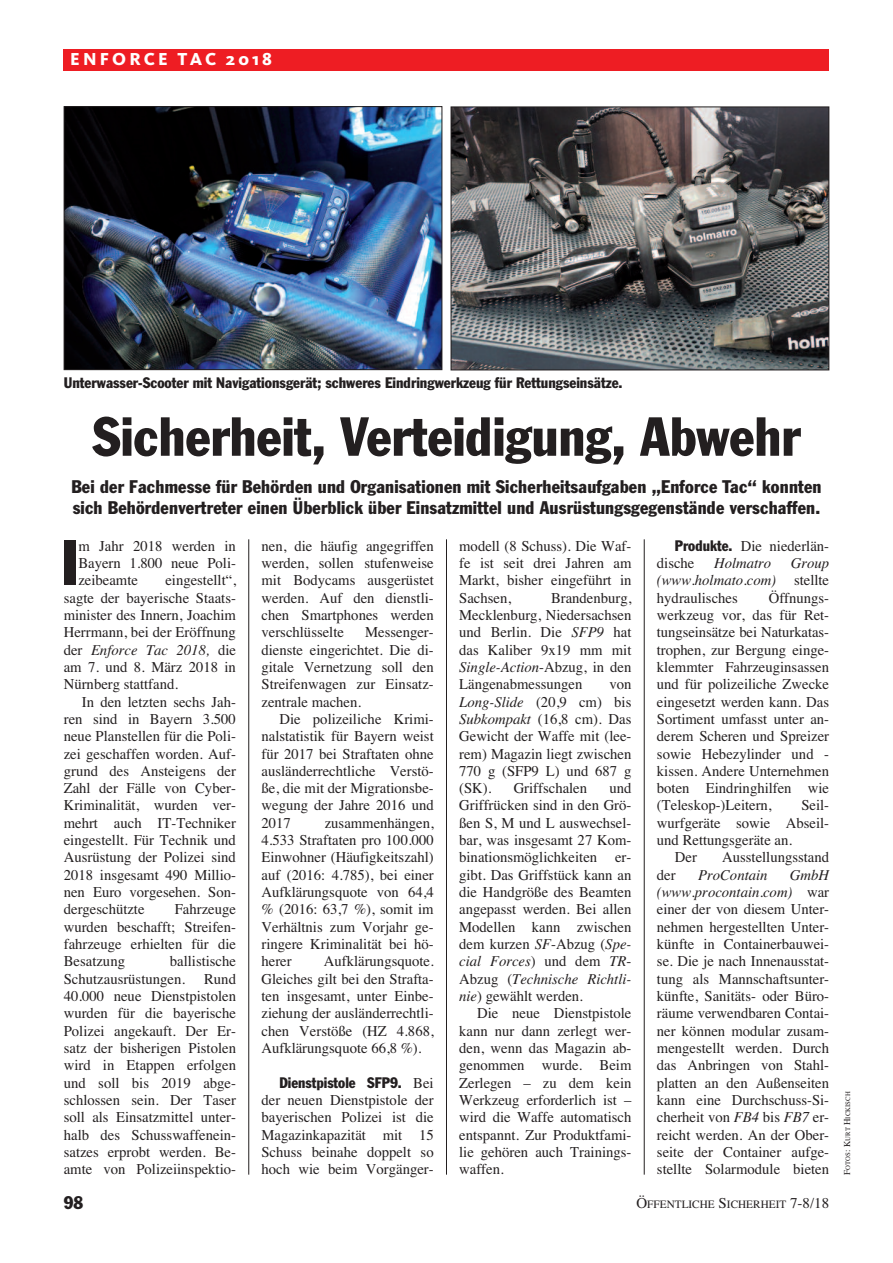
<style>
.page{position:relative;width:893px;height:1263px;background:#fff}
.page>*{position:absolute;margin:0;border:0;box-sizing:border-box;transform-origin:0 0}
.t1{font:condensed 62.7px "Franklin Gothic";color:#231f20}
.t2{font:condensed 54px "Franklin Gothic";color:#231f20}
.t3{font:condensed 18px/21.6px "Franklin Gothic";letter-spacing:.01em;color:#231f20}
.t4{font:800 18px "Kievit";letter-spacing:.175em;color:#fff}
.t5{font:15px/17.4px "Times";color:#231f20;text-align:justify}
.t6{font:condensed 15px "Franklin Gothic";color:#231f20}
.t7{font:italic 15px/17.4px "Times";color:#231f20;text-align:justify}
.t8{font:11.25px "Times";color:#231f20}
.t9{font:6.75px "Times";color:#231f20}
.s1{font-style:italic}
.s2{font-family:"Times";font-stretch:normal}
.s3{font-family:"Franklin Gothic";font-stretch:condensed}
.s4{font-style:normal}
.s5{font-size:15px}
.s6{font-size:9px}
</style>
<div class="page">
<hr style="left:248px;top:539px;width:1px;height:636px;background:#231f20">
<hr style="left:446px;top:539px;width:1px;height:636px;background:#231f20">
<hr style="left:644px;top:539px;width:1px;height:636px;background:#231f20">
<div style="left:64px;top:49px;width:765px;height:21px;background:#ee1d23"></div>
<img style="left:66px;top:108px;width:374px;height:260px">
<div style="left:64px;top:106px;width:378px;height:264px;border:1px solid #231f20"></div>
<img style="left:453px;top:109px;width:374px;height:259px">
<div style="left:451px;top:107px;width:378px;height:263px;border:1px solid #231f20"></div>
<p class="t4" style="left:70px;top:53px;width:203px">ENFORCE TAC 2018</p>
<p class="t6" style="left:64px;top:378px;width:560px">Unterwasser-Scooter mit Navigationsgerät; schweres Eindringwerkzeug für Rettungseinsätze.</p>
<h2 class="t2" style="left:93px;top:417px;width:709px">Sicherheit, Verteidigung, Abwehr</h2>
<p class="t3" style="left:71px;top:477px;width:752px">Bei der Fachmesse für Behörden und Organisationen mit Sicherheitsaufgaben „Enforce Tac“ konnten sich Behördenvertreter einen Überblick über Einsatzmittel und Ausrüstungsgegenstände verschaffen.</p>
<h1 class="t1" style="left:61px;top:541px;width:19px">I</h1>
<p class="t5" style="left:78px;top:537px;width:159px">m Jahr 2018 werden in Bayern 1.800 neue Poli&shy;zeibeamte</p>
<p class="t5" style="left:64px;top:571px;width:174px;text-indent:102px">eingestellt“, sagte der bayerische Staats&shy;minister des Innern, Joachim Herrmann, bei der Eröffnung der <span class="s1">Enforce Tac 2018,</span> die am 7. und 8. März 2018 in Nürnberg stattfand.</p>
<p class="t5" style="left:64px;top:693px;width:174px;text-indent:18px">In den letzten sechs Jah&shy;ren sind in Bayern 3.500 neue Planstellen für die Poli&shy;zei geschaffen worden. Auf&shy;grund des Ansteigens der Zahl der Fälle von Cyber-Kriminalität, wurden ver&shy;mehrt auch IT-Techniker eingestellt. Für Technik und Ausrüstung der Polizei sind 2018 insgesamt 490 Millio&shy;nen Euro vorgesehen. Son&shy;dergeschützte</p>
<p class="t5" style="left:64px;top:900px;width:174px;text-indent:111px">Fahrzeuge wurden beschafft; Streifen&shy;fahrzeuge erhielten für die Besatzung</p>
<p class="t5" style="left:64px;top:952px;width:174px;text-indent:106px">ballistische<br>Schutzausrüstungen.</p>
<p class="t5" style="left:64px;top:970px;width:174px;text-indent:140px">Rund 40.000 neue Dienstpistolen wurden für die bayerische Polizei angekauft. Der Er&shy;satz der bisherigen Pistolen wird in Etappen erfolgen und soll bis 2019 abge&shy;schlossen sein. Der Taser soll als Einsatzmittel unter&shy;halb des Schusswaffenein&shy;satzes erprobt werden. Be&shy;amte von Polizeiinspektio-</p>
<p class="t5" style="left:262px;top:537px;width:174px">nen, die häufig angegriffen werden, sollen stufenweise mit Bodycams ausgerüstet werden. Auf den dienstli&shy;chen Smartphones werden verschlüsselte</p>
<p class="t5" style="left:262px;top:623px;width:174px;text-indent:104px">Messenger&shy;dienste eingerichtet. Die di&shy;gitale Vernetzung soll den Streifenwagen zur Einsatz&shy;zentrale machen.</p>
<p class="t5" style="left:262px;top:710px;width:174px;text-indent:18px">Die polizeiliche Krimi&shy;nalstatistik für Bayern weist für 2017 bei Straftaten ohne ausländerrechtliche Verstö&shy;ße, die mit der Migrationsbe&shy;wegung der Jahre 2016 und 2017</p>
<p class="t5" style="left:261px;top:814px;width:174px;text-indent:63px">zusammenhängen, 4.533 Straftaten pro 100.000<br>Einwohner (Häufigkeitszahl) auf (2016: 4.785), bei einer Aufklärungsquote von 64,4 % (2016: 63,7 %), somit im Verhältnis zum Vorjahr ge&shy;ringere Kriminalität bei hö&shy;herer</p>
<p class="t5" style="left:261px;top:952px;width:174px;text-indent:62px">Aufklärungsquote.<br>Gleiches gilt bei den Strafta&shy;ten insgesamt, unter Einbe&shy;ziehung der ausländerrechtli&shy;chen Verstöße (HZ 4.868, Aufklärungsquote 66,8 %).</p>
<p class="t6" style="left:279px;top:1077px;width:156px">Dienstpistole SFP9. <span class="s2">Bei</span></p>
<p class="t5" style="left:261px;top:1091px;width:174px">der neuen Dienstpistole der bayerischen Polizei ist die Magazinkapazität mit 15<br>Schuss beinahe doppelt so hoch wie beim Vorgänger-</p>
<p class="t5" style="left:459px;top:537px;width:174px">modell (8 Schuss). Die Waf&shy;fe ist seit drei Jahren am Markt, bisher eingeführt in Sachsen,</p>
<p class="t5" style="left:459px;top:589px;width:174px;text-indent:92px">Brandenburg, Mecklenburg, Niedersachsen und Berlin. Die <span class="s1">SFP9</span> hat das Kaliber 9x19 mm mit <span class="s1">Single-Action</span>-Abzug, in den Längenabmessungen</p>
<p class="t5" style="left:459px;top:675px;width:174px;text-indent:150px">von <span class="s1">Long-Slide</span> (20,9 cm) bis <span class="s1">Subkompakt</span> (16,8 cm). Das Gewicht der Waffe mit (lee&shy;rem) Magazin liegt zwischen 770 g (SFP9 L) und 687 g (SK).</p>
<p class="t5" style="left:514px;top:779px;width:75px">Griffschalen</p>
<p class="t5" style="left:459px;top:779px;width:174px;text-indent:150px">und Griffrücken sind in den Grö&shy;ßen S, M und L auswechsel&shy;bar, was insgesamt 27 Kom&shy;binationsmöglichkeiten er&shy;gibt. Das Griffstück kann an die Handgröße des Beamten angepasst werden. Bei allen Modellen kann zwischen dem kurzen <span class="s1">SF</span>-Abzug (<span class="s1">Spe&shy;cial Forces</span>) und dem <span class="s1">TR</span>-Abzug (<span class="s1">Technische Richtli&shy;nie</span>) gewählt werden.</p>
<p class="t5" style="left:459px;top:1004px;width:174px;text-indent:18px">Die neue Dienstpistole kann nur dann zerlegt wer&shy;den, wenn das Magazin ab&shy;genommen wurde. Beim Zerlegen – zu dem kein Werkzeug erforderlich ist – wird die Waffe automatisch entspannt. Zur Produktfami&shy;lie gehören auch Trainings&shy;waffen.</p>
<p class="t5" style="left:657px;top:537px;width:174px;text-indent:18px"><span class="s3">Produkte.</span> Die niederlän&shy;dische</p>
<p class="t7" style="left:714px;top:554px;width:59px">Holmatro</p>
<p class="t7" style="left:657px;top:554px;width:174px;text-indent:134px">Group (www.holmato.com) <span class="s4">stellte hydraulisches</span></p>
<p class="t5" style="left:657px;top:589px;width:174px;text-indent:112px">Öffnungs&shy;werkzeug vor, das für Ret&shy;tungseinsätze bei Naturkatas&shy;trophen, zur Bergung einge&shy;klemmter Fahrzeuginsassen und für polizeiliche Zwecke eingesetzt werden kann. Das Sortiment umfasst unter an&shy;derem Scheren und Spreizer sowie Hebezylinder und - kissen. Andere Unternehmen boten Eindringhilfen wie (Teleskop-)Leitern,</p>
<p class="t5" style="left:801px;top:797px;width:29px">Seil-</p>
<p class="t5" style="left:657px;top:814px;width:174px">wurfgeräte sowie Abseil-</p>
<p class="t5" style="left:657px;top:831px;width:137px">und Rettungsgeräte an.</p>
<p class="t5" style="left:675px;top:848px;width:24px">Der</p>
<p class="t5" style="left:722px;top:848px;width:108px">Ausstellungsstand</p>
<p class="t5" style="left:657px;top:866px;width:20px">der</p>
<p class="t7" style="left:698px;top:866px;width:71px">ProContain</p>
<p class="t5" style="left:657px;top:866px;width:174px;text-indent:133px"><span class="s1">GmbH (www.procontain.com)</span> war einer der von diesem Unter&shy;nehmen hergestellten Unter&shy;künfte in Containerbauwei&shy;se. Die je nach Innenausstat&shy;tung als Mannschaftsunter&shy;künfte, Sanitäts- oder Büro&shy;räume verwendbaren Contai&shy;ner können modular zusam&shy;mengestellt werden. Durch das Anbringen von Stahl&shy;platten an den Außenseiten kann eine Durchschuss-Si&shy;cherheit von <span class="s1">FB4</span> bis <span class="s1">FB7</span> er&shy;reicht werden. An der Ober&shy;seite der Container aufge&shy;stellte Solarmodule bieten</p>
<p class="t3" style="left:64px;top:1193px;width:21px">98</p>
<p class="t8" style="left:636px;top:1198px;width:194px"><span class="s5">Ö</span>FFENTLICHE <span class="s5">S</span>ICHERHEIT <span class="s5">7-8/18</span></p>
<p class="t9" style="left:844px;top:1175px;width:85px;rotate:-90deg"><span class="s6">F</span>OTOS<span class="s6">: K</span>URT <span class="s6">H</span>ICKISCH</p>
</div>
